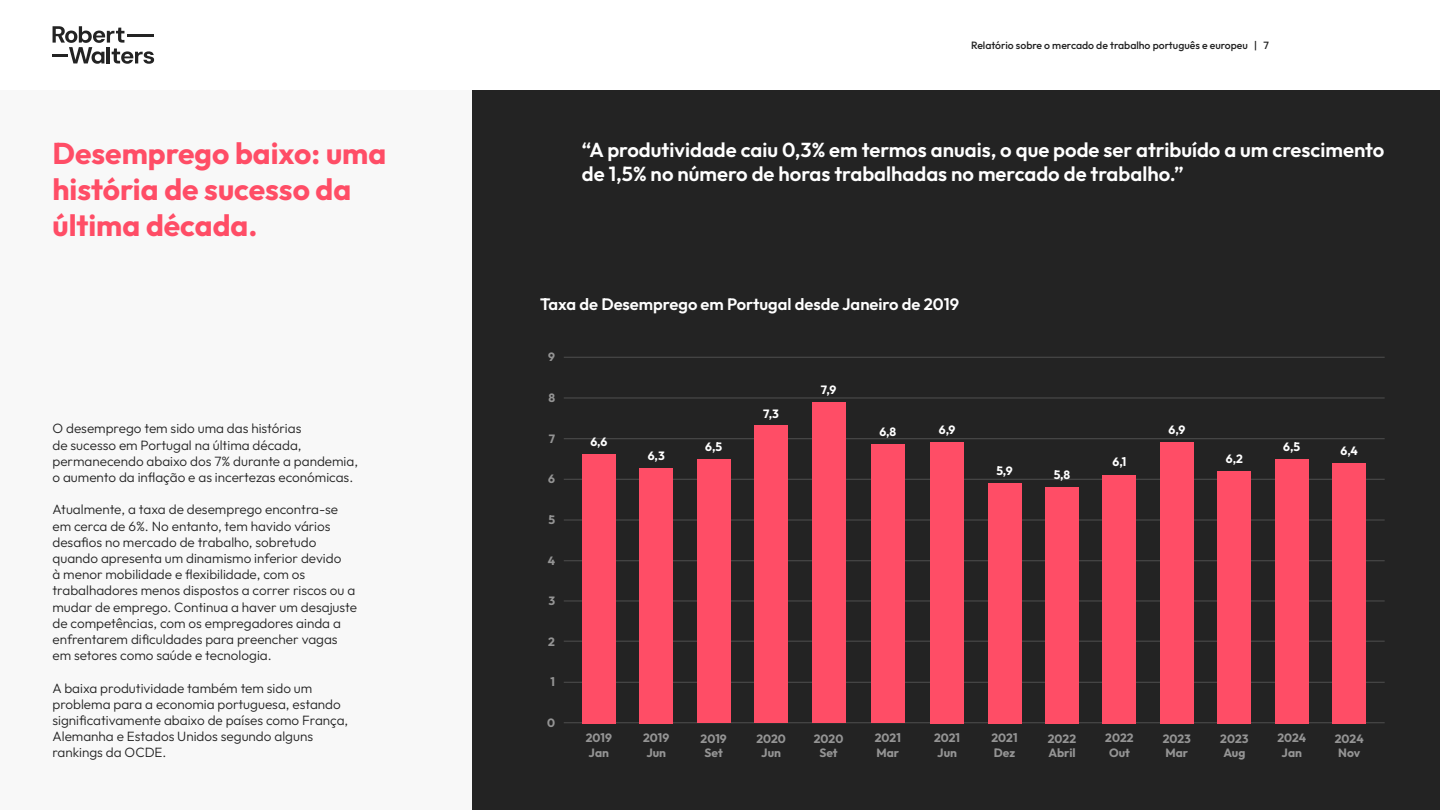
<style>
.page{position:relative;width:1440px;height:810px;background:#fff}
.page>*{position:absolute;margin:0;border:0;box-sizing:border-box;transform-origin:0 0}
.t1{font:700 30px/36px "Outfit";color:#ff4d66}
.t2{font:600 20.25px/24.3px "Outfit";color:#fff}
.t3{font:600 16.5px "Outfit";color:#fff}
.t4{font:300 13.5px/16.2px "Outfit";color:#232323}
.t5{font:700 12px/14.4px "Outfit";color:#949494}
.t6{font:700 12px "Outfit";color:#fff}
.t7{font:500 10.5px "Outfit";color:#232323}
</style>
<div class="page">
<div style="left:0;top:90px;width:1440px;height:720px;background:#f8f8f8"></div>
<hr style="left:52px;top:54px;width:16px;height:3px;background:#232323">
<svg style="left:53px;top:26px;width:101px;height:38px"></svg>
<div style="left:472px;top:90px;width:968px;height:720px;background:#232323"></div>
<hr style="left:564px;top:520px;width:821px;height:1px;background:#4f4f4f">
<hr style="left:564px;top:560px;width:821px;height:1px;background:#4f4f4f">
<hr style="left:564px;top:601px;width:821px;height:1px;background:#4f4f4f">
<hr style="left:564px;top:641px;width:821px;height:1px;background:#4f4f4f">
<hr style="left:564px;top:682px;width:821px;height:1px;background:#4f4f4f">
<hr style="left:564px;top:722px;width:821px;height:1px;background:#4f4f4f">
<hr style="left:564px;top:479px;width:821px;height:1px;background:#4f4f4f">
<hr style="left:564px;top:438px;width:821px;height:1px;background:#4f4f4f">
<div style="left:755px;top:425px;width:33px;height:298px;background:#ff4d66"></div>
<div style="left:812px;top:402px;width:33px;height:321px;background:#ff4d66"></div>
<div style="left:871px;top:444px;width:33px;height:279px;background:#ff4d66"></div>
<div style="left:931px;top:442px;width:33px;height:281px;background:#ff4d66"></div>
<div style="left:988px;top:483px;width:33px;height:240px;background:#ff4d66"></div>
<div style="left:1045px;top:487px;width:34px;height:236px;background:#ff4d66"></div>
<div style="left:1103px;top:475px;width:33px;height:248px;background:#ff4d66"></div>
<div style="left:1160px;top:442px;width:34px;height:281px;background:#ff4d66"></div>
<hr style="left:564px;top:398px;width:821px;height:1px;background:#4f4f4f">
<hr style="left:564px;top:357px;width:821px;height:1px;background:#4f4f4f">
<div style="left:582px;top:454px;width:33px;height:269px;background:#ff4d66"></div>
<div style="left:1218px;top:471px;width:33px;height:252px;background:#ff4d66"></div>
<div style="left:1275px;top:459px;width:33px;height:264px;background:#ff4d66"></div>
<div style="left:1333px;top:463px;width:33px;height:260px;background:#ff4d66"></div>
<div style="left:697px;top:459px;width:33px;height:264px;background:#ff4d66"></div>
<div style="left:640px;top:468px;width:33px;height:255px;background:#ff4d66"></div>
<h1 class="t1" style="left:52px;top:136px;width:335px">Desemprego baixo: uma história de sucesso da última década.</h1>
<p class="t4" style="left:52px;top:421px;width:307px">O desemprego tem sido uma das histórias<br>de sucesso em Portugal na última década, permanecendo abaixo dos 7% durante a pandemia, o aumento da inflação e as incertezas económicas.</p>
<p class="t4" style="left:52px;top:502px;width:306px">Atualmente, a taxa de desemprego encontra-se em cerca de 6%. No entanto, tem havido vários desafios no mercado de trabalho, sobretudo quando apresenta um dinamismo inferior devido<br>à menor mobilidade e flexibilidade, com os trabalhadores menos dispostos a correr riscos ou a mudar de emprego. Continua a haver um desajuste de competências, com os empregadores ainda a enfrentarem dificuldades para preencher vagas em setores como saúde e tecnologia.</p>
<p class="t4" style="left:52px;top:680px;width:297px">A baixa produtividade também tem sido um problema para a economia portuguesa, estando significativamente abaixo de países como França, Alemanha e Estados Unidos segundo alguns rankings da OCDE.</p>
<p class="t7" style="left:971px;top:38px;width:299px">Relatório sobre o mercado de trabalho português e europeu | 7</p>
<h2 class="t2" style="left:582px;top:138px;width:804px">“A produtividade caiu 0,3% em termos anuais, o que pode ser atribuído a um crescimento de 1,5% no número de horas trabalhadas no mercado de trabalho.”</h2>
<p class="t3" style="left:540px;top:293px;width:421px">Taxa de Desemprego em Portugal desde Janeiro de 2019</p>
<p class="t5" style="left:548px;top:350px;width:8px">9</p>
<p class="t5" style="left:548px;top:391px;width:8px">8</p>
<p class="t5" style="left:549px;top:432px;width:8px">7</p>
<p class="t5" style="left:548px;top:472px;width:8px">6</p>
<p class="t5" style="left:548px;top:513px;width:8px">5</p>
<p class="t5" style="left:548px;top:554px;width:9px">4</p>
<p class="t5" style="left:548px;top:594px;width:8px">3</p>
<p class="t5" style="left:548px;top:635px;width:8px">2</p>
<p class="t5" style="left:551px;top:675px;width:6px">1</p>
<p class="t5" style="left:547px;top:716px;width:9px">0</p>
<p class="t6" style="left:590px;top:433px;width:18px">6,6</p>
<p class="t5" style="left:586px;top:731px;width:28px">2019<br>Jan</p>
<p class="t6" style="left:648px;top:448px;width:18px">6,3</p>
<p class="t6" style="left:705px;top:439px;width:18px">6,5</p>
<p class="t6" style="left:763px;top:405px;width:17px">7,3</p>
<p class="t6" style="left:821px;top:382px;width:17px">7,9</p>
<p class="t5" style="left:643px;top:731px;width:28px">2019<br>Jun</p>
<p class="t5" style="left:701px;top:732px;width:28px;text-align:center">2019<br>Set</p>
<p class="t5" style="left:756px;top:732px;width:31px;text-align:center">2020<br>Jun</p>
<p class="t5" style="left:814px;top:732px;width:31px;text-align:center">2020<br>Set</p>
<p class="t6" style="left:879px;top:424px;width:19px">6,8</p>
<p class="t5" style="left:875px;top:731px;width:28px">2021<br>Mar</p>
<p class="t6" style="left:939px;top:422px;width:18px">6,9</p>
<p class="t6" style="left:996px;top:463px;width:18px">5,9</p>
<p class="t6" style="left:1054px;top:467px;width:18px">5,8</p>
<p class="t6" style="left:1112px;top:454px;width:15px">6,1</p>
<p class="t6" style="left:1169px;top:421px;width:18px">6,9</p>
<p class="t6" style="left:1226px;top:451px;width:19px">6,2</p>
<p class="t6" style="left:1283px;top:439px;width:18px">6,5</p>
<p class="t6" style="left:1341px;top:443px;width:19px">6,4</p>
<p class="t5" style="left:934px;top:731px;width:28px">2021<br>Jun</p>
<p class="t5" style="left:992px;top:731px;width:28px">2021<br>Dez</p>
<p class="t5" style="left:1048px;top:732px;width:30px">2022<br>Abril</p>
<p class="t5" style="left:1105px;top:731px;width:30px;text-align:center">2022<br>Out</p>
<p class="t5" style="left:1163px;top:732px;width:30px">2023<br>Mar</p>
<p class="t5" style="left:1220px;top:732px;width:30px">2023<br>Aug</p>
<p class="t5" style="left:1277px;top:731px;width:30px;text-align:center">2024<br>Jan</p>
<p class="t5" style="left:1335px;top:732px;width:30px">2024<br>Nov</p>
</div>
